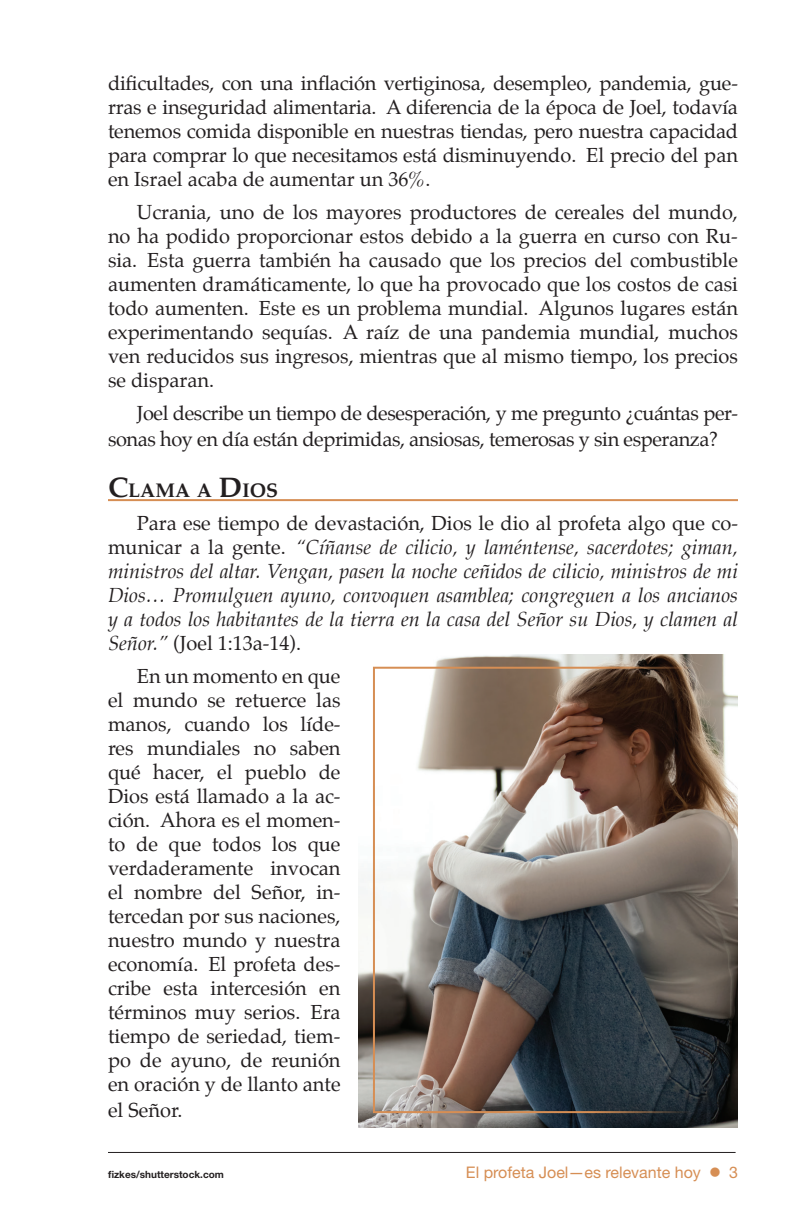
<style>
.page{position:relative;width:792px;height:1224px;background:#fff}
.page>*{position:absolute;margin:0;border:0;box-sizing:border-box;transform-origin:0 0}
.t1{font:20px/24px "Palatino CE";color:#231f20;text-align:justify}
.t2{font:italic 20px/24px "Palatino CE";color:#231f20;text-align:justify}
.t3{font:20px/26px "Palatino CE";letter-spacing:-.02em;color:#231f20}
.t4{font:700 19.6px "Palatino CE";color:#231f20}
.t5{font:16px "Helvetica Neue LT Std";color:#d68e54}
.t6{font:700 10px "Helvetica Neue LT Std";color:#231f20}
.s1{font-size:28px}
.s2{font-style:normal}
</style>
<div class="page">
<hr style="left:108px;top:1152px;width:628px;height:1px;background:#231f20">
<img style="left:359px;top:654px;width:379px;height:474px">
<hr style="left:108px;top:499px;width:630px;height:2px;background:#d68e54">
<div style="left:373px;top:667px;width:372px;height:446px;border:2px solid #d68e54"></div>
<div style="left:738px;top:658px;width:14px;height:472px;background:#fff"></div>
<p class="t1" style="left:108px;top:73px;width:632px">dificultades, con una inflación vertiginosa, desempleo, pandemia, gue&shy;rras e inseguridad alimentaria. A diferencia de la época de Joel, todavía tenemos comida disponible en nuestras tiendas, pero nuestra capacidad para comprar lo que necesitamos está disminuyendo. El precio del pan en Israel acaba de aumentar un 36%.</p>
<p class="t1" style="left:108px;top:202px;width:632px;text-indent:29px">Ucrania, uno de los mayores productores de cereales del mundo, no ha podido proporcionar estos debido a la guerra en curso con Ru&shy;sia. Esta guerra también ha causado que los precios del combustible aumenten dramáticamente, lo que ha provocado que los costos de casi todo aumenten. Este es un problema mundial. Algunos lugares están experimentando sequías. A raíz de una pandemia mundial, muchos ven reducidos sus ingresos, mientras que al mismo tiempo, los precios se disparan.</p>
<p class="t3" style="left:108px;top:402px;width:631px;text-indent:29px">Joel describe un tiempo de desesperación, y me pregunto ¿cuántas per&shy;sonas hoy en día están deprimidas, ansiosas, temerosas y sin esperanza?</p>
<p class="t4" style="left:108px;top:478px;width:172px"><span class="s1">C</span>LAMA A <span class="s1">D</span>IOS</p>
<p class="t2" style="left:108px;top:513px;width:632px;text-indent:29px"><span class="s2">Para ese tiempo de devastación, Dios le dio al profeta algo que co&shy;municar a la gente.</span> “Cíñanse de cilicio, y laméntense, sacerdotes; giman, ministros del altar. Vengan, pasen la noche ceñidos de cilicio, ministros de mi Dios… Promulguen ayuno, convoquen asamblea; congreguen a los ancianos y a todos los habitantes de la tierra en la casa del Señor su Dios, y clamen al Señor.” <span class="s2">(Joel 1:13a-14).</span></p>
<p class="t1" style="left:108px;top:666px;width:234px;text-indent:29px">En un momento en que el mundo se retuerce las manos, cuando los líde&shy;res mundiales no saben qué hacer, el pueblo de Dios está llamado a la ac&shy;ción. Ahora es el momen&shy;to de que todos los que verdaderamente invocan el nombre del Señor, in&shy;tercedan por sus naciones, nuestro mundo y nuestra economía. El profeta des&shy;cribe esta intercesión en términos muy serios. Era tiempo de seriedad, tiem&shy;po de ayuno, de reunión en oración y de llanto ante</p>
<p class="t1" style="left:108px;top:1100px;width:76px">el Señor.</p>
<p class="t6" style="left:108px;top:1168px;width:117px">fizkes/shutterstock.com</p>
<p class="t5" style="left:466px;top:1162px;width:274px">El profeta Joel—es relevante hoy ● 3</p>
</div>
